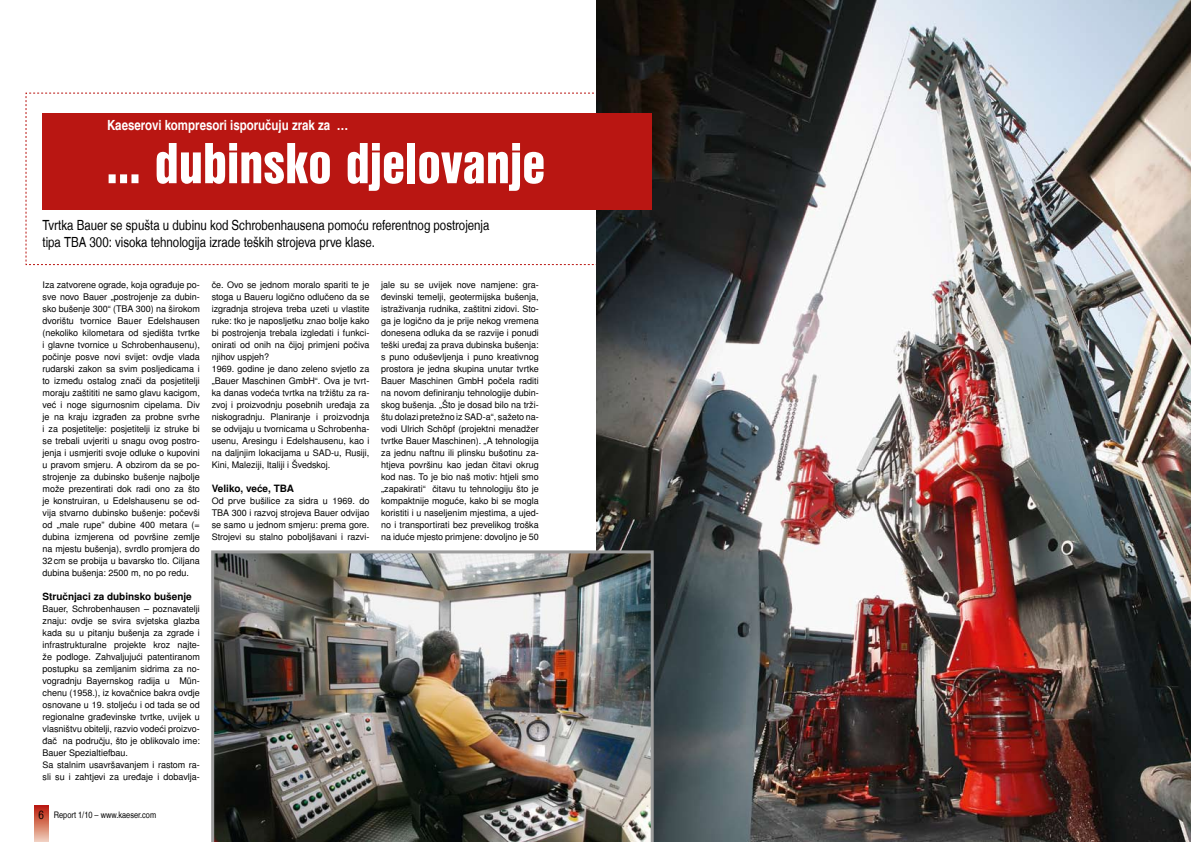
<style>
.page{position:relative;width:1191px;height:842px;background:#fff}
.page>*{position:absolute;margin:0;border:0;box-sizing:border-box;transform-origin:0 0}
.t1{font:56px "Nimbus San L Bla Con";color:#fff}
.t2{font:14px/17px "Nimbus San L Reg Con";color:#000}
.t3{font:14px "Nimbus San L Bol Con";color:#fff}
.t4{font:700 10px "Nimbus San L";color:#000}
.t5{font:9px/12px "Nimbus San L";color:#000;text-align:justify}
.t6{font:9px "Nimbus San L Reg Con";color:#000}
.s1{font-size:12px}
</style>
<div class="page">
<svg style="left:34px;top:806px;width:14px;height:36px"></svg>
<svg style="left:25px;top:92px;width:571px;height:174px"></svg>
<img style="left:596px;top:0;width:595px;height:842px">
<div style="left:43px;top:113px;width:609px;height:97px;background:#b91612"></div>
<img style="left:211px;top:550px;width:442px;height:292px">
<h2 class="t3" style="left:107px;top:116px;width:243px">Kaeserovi kompresori isporučuju zrak za …</h2>
<h1 class="t1" style="left:106px;top:121px;width:440px">… dubinsko djelovanje</h1>
<h2 class="t2" style="left:43px;top:216px;width:448px">Tvrtka Bauer se spušta u dubinu kod Schrobenhausena pomoću referentnog postrojenja tipa TBA 300: visoka tehnologija izrade teških strojeva prve klase.</h2>
<p class="t5" style="left:43px;top:279px;width:159px">Iza zatvorene ograde, koja ograđuje po&shy;sve novo Bauer „postrojenje za dubin&shy;sko bušenje 300“ (TBA 300) na širokom dvorištu tvornice Bauer Edelshausen (nekoliko kilometara od sjedišta tvrtke i glavne tvornice u Schrobenhausenu), počinje posve novi svijet: ovdje vlada rudarski zakon sa svim posljedicama i to između ostalog znači da posjetitelji moraju zaštititi ne samo glavu kacigom, već i noge sigurnosnim cipelama. Div je na kraju izgrađen za probne svrhe i za posjetitelje: posjetitelji iz struke bi se trebali uvjeriti u snagu ovog postro&shy;jenja i usmjeriti svoje odluke o kupovini u pravom smjeru. A obzirom da se po&shy;strojenje za dubinsko bušenje najbolje može prezentirati dok radi ono za što je konstruiran, u Edelshausenu se od&shy;vija stvarno dubinsko bušenje: počevši od „male rupe” dubine 400 metara (= dubina izmjerena od površine zemlje na mjestu bušenja), svrdlo promjera do 32cm se probija u bavarsko tlo. Ciljana dubina bušenja: 2500 m, no po redu.</p>
<p class="t4" style="left:43px;top:591px;width:151px">Stručnjaci za dubinsko bušenje</p>
<p class="t5" style="left:43px;top:603px;width:159px;text-align:left">Bauer, Schrobenhausen – poznavatelji znaju: ovdje se svira svjetska glazba kada su u pitanju bušenja za zgrade i infrastrukturalne projekte kroz najte&shy;že podloge. Zahvaljujući patentiranom postupku sa zemljanim sidrima za no&shy;vogradnju Bayernskog radija u Mün&shy;chenu (1958.), iz kovačnice bakra ovdje osnovane u 19. stoljeću i od tada se od regionalne građevinske tvrtke, uvijek u vlasništvu obitelji, razvio vodeći proizvo&shy;đač na području, što je oblikovalo ime:<br>Bauer Spezialtiefbau.<br>Sa stalnim usavršavanjem i rastom ra&shy;sli su i zahtjevi za uređaje i dobavlja-</p>
<p class="t6" style="left:38px;top:809px;width:119px"><span class="s1">6</span> Report 1/10 – www.kaeser.com</p>
<p class="t5" style="left:212px;top:279px;width:159px;text-align:left">če. Ovo se jednom moralo spariti te je stoga u Baueru logično odlučeno da se izgradnja strojeva treba uzeti u vlastite ruke: tko je naposljetku znao bolje kako bi postrojenja trebala izgledati i funkci&shy;onirati od onih na čijoj primjeni počiva njihov uspjeh?<br>1969. godine je dano zeleno svjetlo za „Bauer Maschinen GmbH“. Ova je tvrt&shy;ka danas vodeća tvrtka na tržištu za ra&shy;zvoj i proizvodnju posebnih uređaja za niskogradnju. Planiranje i proizvodnja se odvijaju u tvornicama u Schrobenha&shy;usenu, Aresingu i Edelshausenu, kao i na daljnjim lokacijama u SAD-u, Rusiji, Kini, Maleziji, Italiji i Švedskoj.</p>
<p class="t4" style="left:212px;top:483px;width:84px">Veliko, veće, TBA</p>
<p class="t5" style="left:212px;top:495px;width:159px">Od prve bušilice za sidra u 1969. do TBA 300 i razvoj strojeva Bauer odvijao se samo u jednom smjeru: prema gore.<br>Strojevi su stalno poboljšavani i razvi-</p>
<p class="t5" style="left:381px;top:279px;width:159px">jale su se uvijek nove namjene: gra&shy;đevinski temelji, geotermijska bušenja, istraživanja rudnika, zaštitni zidovi. Sto&shy;ga je logično da je prije nekog vremena donesena odluka da se razvije i ponudi teški uređaj za prava dubinska bušenja: s puno oduševljenja i puno kreativnog prostora je jedna skupina unutar tvrtke Bauer Maschinen GmbH počela raditi na novom definiranju tehnologije dubin&shy;skog bušenja. „Što je dosad bilo na trži&shy;štu dolazi pretežno iz SAD-a“, sažeto na&shy;vodi Ulrich Schöpf (projektni menadžer tvrtke Bauer Maschinen). „A tehnologija za jednu naftnu ili plinsku bušotinu za&shy;htjeva površinu kao jedan čitavi okrug kod nas. To je bio naš motiv: htjeli smo „zapakirati“ čitavu tu tehnologiju što je kompaktnije moguće, kako bi se mogla koristiti i u naseljenim mjestima, a ujed&shy;no i transportirati bez prevelikog troška na iduće mjesto primjene: dovoljno je 50</p>
</div>
